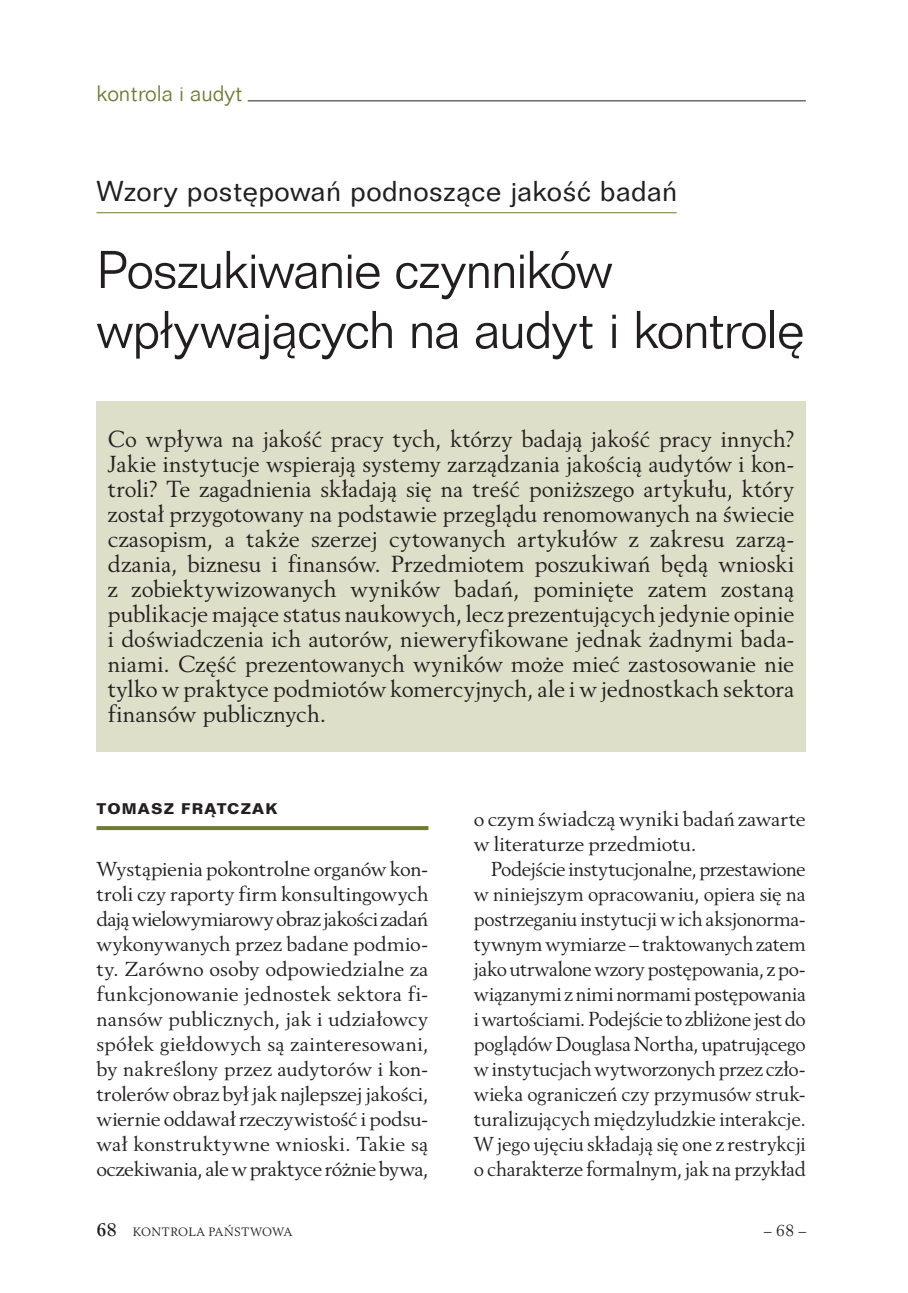
<style>
.page{position:relative;width:908px;height:1293px;background:#fff}
.page>*{position:absolute;margin:0;border:0;box-sizing:border-box;transform-origin:0 0}
.t1{font:300 52px/60px "Folio TL";letter-spacing:-.025em;color:#231f20}
.t2{font:28px "Folio TL";letter-spacing:.01em;color:#231f20}
.t3{font:23px/25px "Revival 565 BT";color:#231f20;text-align:justify}
.t4{font:300 21.8px "Folio TL";color:#727a34}
.t5{font:20px/25px "Revival 565 BT";letter-spacing:-.005em;color:#231f20;text-align:justify;scale:1.04 1}
.t6{font:20px/25px "Revival 565 BT";letter-spacing:-.005em;color:#231f20;text-align:justify}
.t7{font:16px "Revival 565 BT";color:#231f20}
.t8{font:700 15px "Folio TL";letter-spacing:.075em;color:#231f20}
.t9{font:12px "Revival 565 BT";letter-spacing:.025em;color:#231f20}
.s1{font-weight:700;font-size:18px}
</style>
<div class="page">
<hr style="left:247px;top:100px;width:558px;height:1px;background:#231f20">
<svg style="left:96px;top:826px;width:332px;height:4px"></svg>
<hr style="left:96px;top:212px;width:580px;height:1px;background:#727a34">
<div style="left:96px;top:401px;width:709px;height:350px;background:#dddfc9"></div>
<p class="t4" style="left:96px;top:79px;width:148px">kontrola i audyt</p>
<p class="t2" style="left:96px;top:172px;width:582px">Wzory postępowań podnoszące jakość badań</p>
<h1 class="t1" style="left:96px;top:237px;width:709px">Poszukiwanie czynników wpływających na audyt i kontrolę</h1>
<p class="t3" style="left:108px;top:427px;width:688px">Co wpływa na jakość pracy tych, którzy badają jakość pracy innych?<br>Jakie instytucje wspierają systemy zarządzania jakością audytów i kon&shy;troli? Te zagadnienia składają się na treść poniższego artykułu, który został przygotowany na podstawie przeglądu renomowanych na świecie czasopism, a także szerzej cytowanych artykułów z zakresu zarzą&shy;dzania, biznesu i finansów. Przedmiotem poszukiwań będą wnioski z zobiektywizowanych wyników badań, pominięte zatem zostaną publikacje mające status naukowych, lecz prezentujących jedynie opinie i doświadczenia ich autorów, nieweryfikowane jednak żadnymi bada&shy;niami. Część prezentowanych wyników może mieć zastosowanie nie tylko w praktyce podmiotów komercyjnych, ale i w jednostkach sektora finansów publicznych.</p>
<p class="t8" style="left:96px;top:798px;width:182px">TOMASZ FRĄTCZAK</p>
<p class="t5" style="left:96px;top:857px;width:320px">Wystąpienia pokontrolne organów kon&shy;troli czy raporty firm konsultingowych dają wielowymiarowy obraz jakości zadań wykonywanych przez badane podmio&shy;ty. Zarówno osoby odpowiedzialne za funkcjonowanie jednostek sektora fi&shy;nansów publicznych, jak i udziałowcy spółek giełdowych są zainteresowani, by nakreślony przez audytorów i kon&shy;trolerów obraz był jak najlepszej jakości, wiernie oddawał rzeczywistość i podsu&shy;wał konstruktywne wnioski. Takie są oczekiwania, ale w praktyce różnie bywa,</p>
<p class="t5" style="left:473px;top:807px;width:320px">o czym świadczą wyniki badań zawarte w literaturze przedmiotu.</p>
<p class="t6" style="left:473px;top:857px;width:333px;text-indent:17px">Podejście instytucjonalne, przestawione w niniejszym opracowaniu, opiera się na postrzeganiu instytucji w ich aksjonorma&shy;tywnym wymiarze – traktowanych zatem jako utrwalone wzory postępowania, z po&shy;wiązanymi z nimi normami postępowania i wartościami. Podejście to zbliżone jest do poglądów Douglasa Northa, upatrującego w instytucjach wytworzonych przez czło&shy;wieka ograniczeń czy przymusów struk&shy;turalizujących międzyludzkie interakcje.<br>W jego ujęciu składają się one z restrykcji o charakterze formalnym, jak na przykład</p>
<p class="t9" style="left:96px;top:1224px;width:197px"><span class="s1">68</span> KONTROLA PAŃSTWOWA</p>
<p class="t7" style="left:763px;top:1220px;width:44px">– 68 –</p>
</div>
